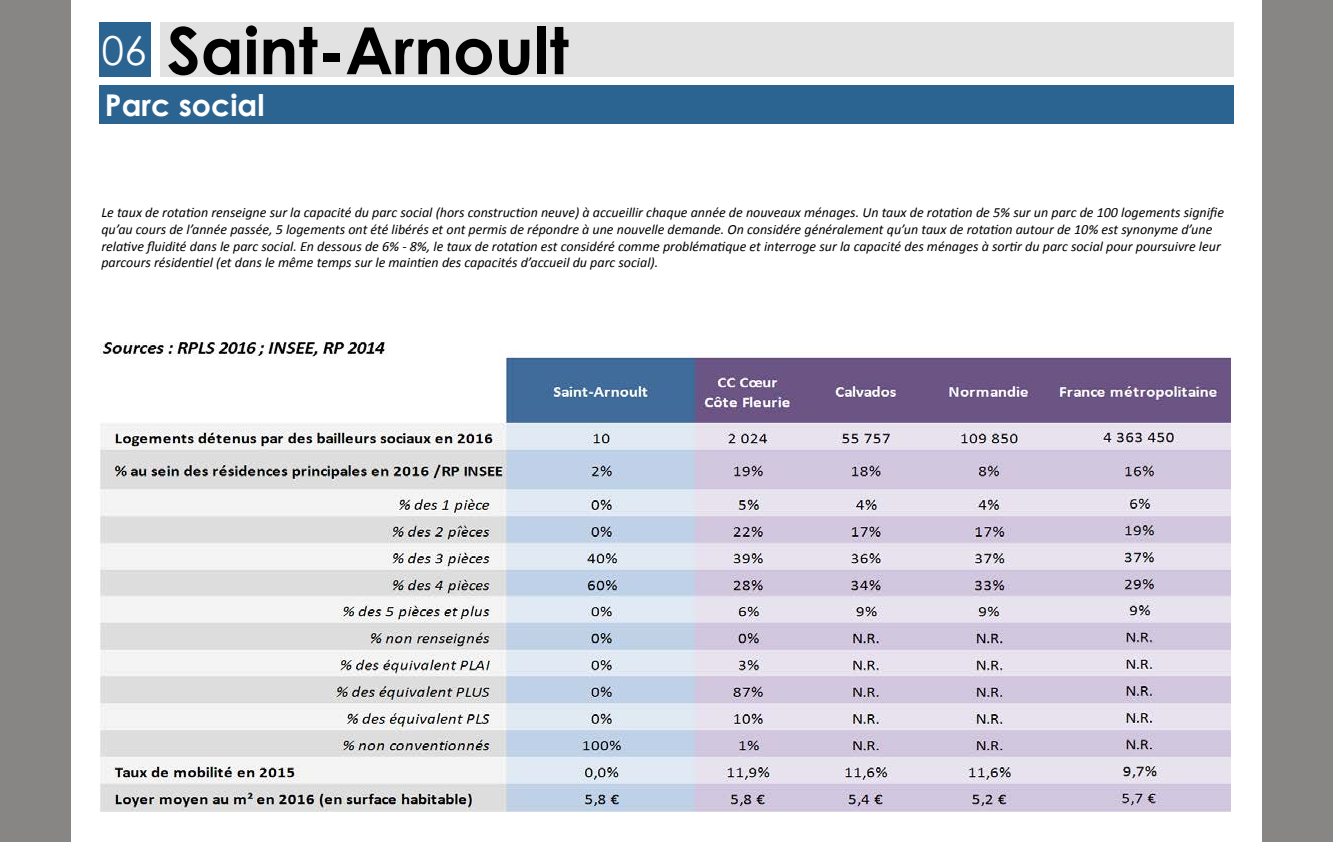
<style>
.page{position:relative;width:1333px;height:842px;background:#fff}
.page>*{position:absolute;margin:0;border:0;box-sizing:border-box;transform-origin:0 0}
.t1{font:700 65px "Century Gothic";color:#000}
.t2{font:700 30px "Century Gothic";color:#fff}
.t3{font:italic 14px/16.8px "Calibri";color:#000}
.s1{font-weight:400;font-size:40px;color:#fff}
</style>
<div class="page">
<div style="left:99px;top:23px;width:51px;height:54px;background:#2b6491"></div>
<div style="left:160px;top:23px;width:1073px;height:54px;background:#e2e2e2"></div>
<div style="left:99px;top:85px;width:1134px;height:39px;background:#2b6491"></div>
<div style="left:1261px;top:0;width:71px;height:842px;background:#878685"></div>
<div style="left:0;top:0;width:71px;height:842px;background:#878685"></div>
<img style="left:100px;top:342px;width:1130px;height:470px">
<h1 class="t1" style="left:102px;top:1px;width:468px"><span class="s1">06</span> Saint-Arnoult</h1>
<h2 class="t2" style="left:105px;top:82px;width:161px">Parc social</h2>
<p class="t3" style="left:101px;top:203px;width:1124px">Le taux de rotation renseigne sur la capacité du parc social (hors construction neuve) à accueillir chaque année de nouveaux ménages. Un taux de rotation de 5% sur un parc de 100 logements signifie qu’au cours de l’année passée, 5 logements ont été libérés et ont permis de répondre à une nouvelle demande. On considére généralement qu’un taux de rotation autour de 10% est synonyme d’une relative fluidité dans le parc social. En dessous de 6% - 8%, le taux de rotation est considéré comme problématique et interroge sur la capacité des ménages à sortir du parc social pour poursuivre leur parcours résidentiel (et dans le même temps sur le maintien des capacités d’accueil du parc social).</p>
</div>
